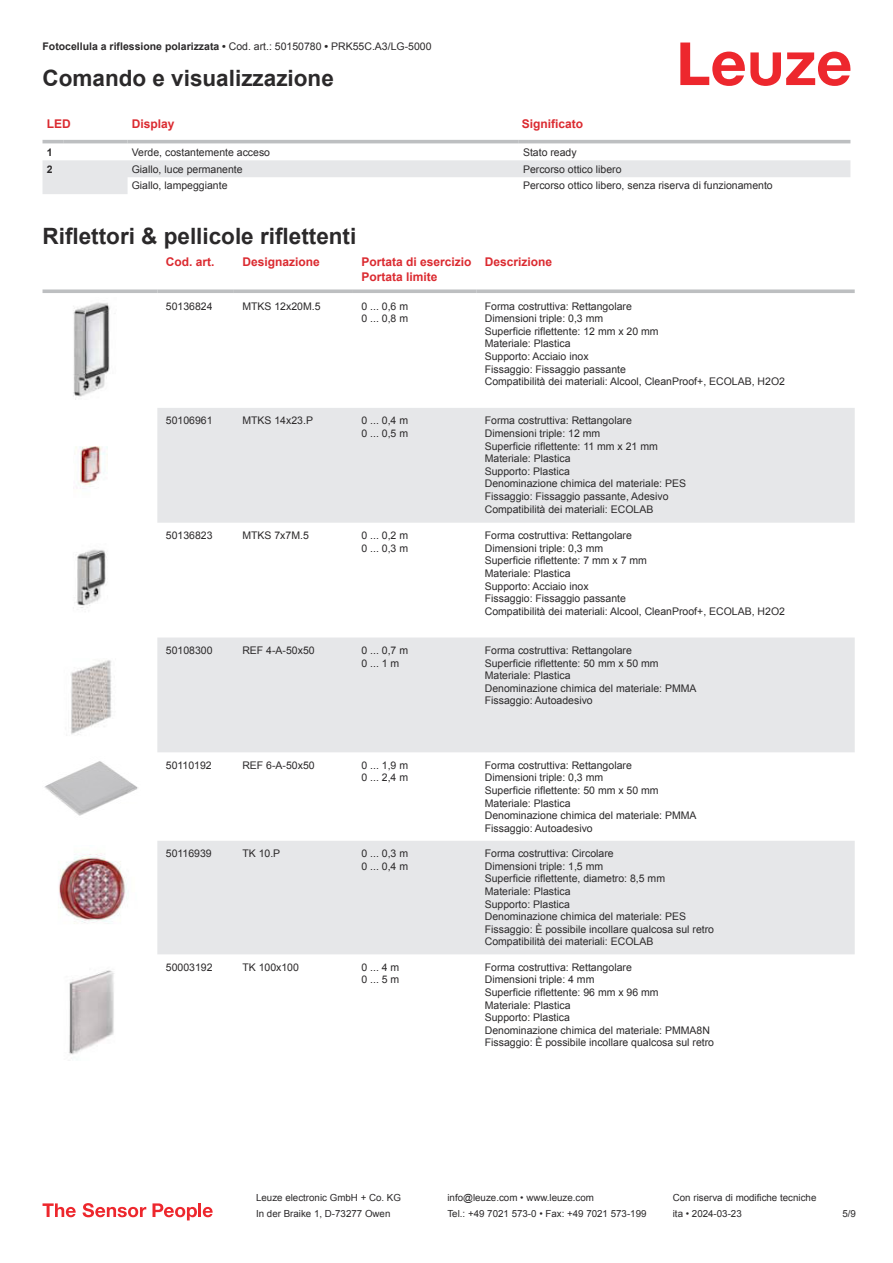
<style>
.page{position:relative;width:893px;height:1263px;background:#fff}
.page>*{position:absolute;margin:0;border:0;box-sizing:border-box;transform-origin:0 0}
.t1{font:700 22.5px "Arial";color:#2b292a}
.t2{font:700 12px/14.4px "Arial";color:#db2a30}
.t3{font:10.5px/12.6px "Arial";color:#2b292a}
.t4{font:700 10.5px "Arial";color:#2b292a}
.t5{font:9.75px "Arial";color:#2b292a}
.s1{font-weight:400}
</style>
<div class="page">
<svg style="left:680px;top:43px;width:170px;height:43px"></svg>
<svg style="left:43px;top:143px;width:807px;height:1px"></svg>
<svg style="left:43px;top:160px;width:807px;height:34px"></svg>
<hr style="left:43px;top:140px;width:21px;height:3px;background:#bdbfc1">
<hr style="left:64px;top:140px;width:64px;height:3px;background:#bdbfc1">
<hr style="left:128px;top:140px;width:391px;height:3px;background:#bdbfc1">
<hr style="left:519px;top:140px;width:331px;height:3px;background:#bdbfc1">
<svg style="left:157px;top:408px;width:698px;height:546px;fill:#e6e7e9"></svg>
<svg style="left:43px;top:289px;width:114px;height:4px"></svg>
<svg style="left:157px;top:289px;width:77px;height:4px"></svg>
<svg style="left:234px;top:289px;width:119px;height:4px"></svg>
<svg style="left:353px;top:289px;width:123px;height:4px"></svg>
<svg style="left:476px;top:289px;width:379px;height:4px;background:#c5c6c8"></svg>
<img style="left:73px;top:302px;width:37px;height:98px">
<img style="left:75px;top:446px;width:33px;height:42px">
<img style="left:76px;top:549px;width:31px;height:59px">
<img style="left:71px;top:660px;width:41px;height:75px">
<img style="left:44px;top:761px;width:94px;height:55px">
<img style="left:58px;top:854px;width:69px;height:70px">
<img style="left:69px;top:970px;width:45px;height:85px">
<svg style="left:43px;top:1203px;width:33px;height:14px"></svg>
<svg style="left:83px;top:1203px;width:63px;height:14px"></svg>
<svg style="left:153px;top:1203px;width:44px;height:17px"></svg>
<hr style="left:198px;top:1203px;width:3px;height:14px;background:#ed272d">
<svg style="left:203px;top:1207px;width:10px;height:10px"></svg>
<p class="t4" style="left:43px;top:43px;width:391px">Fotocellula a riflessione polarizzata • <span class="s1">Cod. art.: 50150780</span> • <span class="s1">PRK55C.A3/LG-5000</span></p>
<h1 class="t1" style="left:43px;top:70px;width:293px">Comando e visualizzazione</h1>
<p class="t2" style="left:47px;top:117px;width:25px">LED</p>
<p class="t2" style="left:132px;top:117px;width:44px">Display</p>
<p class="t2" style="left:522px;top:117px;width:63px">Significato</p>
<p class="t4" style="left:47px;top:148px;width:7px">1</p>
<p class="t3" style="left:132px;top:147px;width:140px">Verde, costantemente acceso</p>
<p class="t3" style="left:523px;top:147px;width:55px">Stato ready</p>
<p class="t4" style="left:47px;top:165px;width:7px">2</p>
<p class="t3" style="left:132px;top:163px;width:112px">Giallo, luce permanente</p>
<p class="t3" style="left:523px;top:163px;width:100px">Percorso ottico libero</p>
<p class="t3" style="left:132px;top:180px;width:97px">Giallo, lampeggiante</p>
<p class="t3" style="left:523px;top:180px;width:251px">Percorso ottico libero, senza riserva di funzionamento</p>
<h1 class="t1" style="left:43px;top:228px;width:315px">Riflettori &amp; pellicole riflettenti</h1>
<p class="t2" style="left:166px;top:256px;width:50px">Cod. art.</p>
<p class="t2" style="left:242px;top:256px;width:79px">Designazione</p>
<p class="t2" style="left:361px;top:256px;width:112px">Portata di esercizio<br>Portata limite</p>
<p class="t2" style="left:485px;top:256px;width:69px">Descrizione</p>
<p class="t3" style="left:166px;top:300px;width:48px">50136824</p>
<p class="t3" style="left:242px;top:300px;width:80px">MTKS 12x20M.5</p>
<p class="t3" style="left:361px;top:300px;width:48px">0 ... 0,6 m<br>0 ... 0,8 m</p>
<p class="t3" style="left:485px;top:300px;width:302px">Forma costruttiva: Rettangolare<br>Dimensioni triple: 0,3 mm<br>Superficie riflettente: 12 mm x 20 mm<br>Materiale: Plastica<br>Supporto: Acciaio inox<br>Fissaggio: Fissaggio passante<br>Compatibilità dei materiali: Alcool, CleanProof+, ECOLAB, H2O2</p>
<p class="t3" style="left:166px;top:415px;width:48px">50106961</p>
<p class="t3" style="left:242px;top:415px;width:72px">MTKS 14x23.P</p>
<p class="t3" style="left:361px;top:415px;width:48px">0 ... 0,4 m<br>0 ... 0,5 m</p>
<p class="t3" style="left:485px;top:415px;width:203px">Forma costruttiva: Rettangolare<br>Dimensioni triple: 12 mm<br>Superficie riflettente: 11 mm x 21 mm<br>Materiale: Plastica<br>Supporto: Plastica<br>Denominazione chimica del materiale: PES<br>Fissaggio: Fissaggio passante, Adesivo<br>Compatibilità dei materiali: ECOLAB</p>
<p class="t3" style="left:166px;top:530px;width:48px">50136823</p>
<p class="t3" style="left:242px;top:530px;width:68px">MTKS 7x7M.5</p>
<p class="t3" style="left:361px;top:530px;width:48px">0 ... 0,2 m<br>0 ... 0,3 m</p>
<p class="t3" style="left:485px;top:530px;width:302px">Forma costruttiva: Rettangolare<br>Dimensioni triple: 0,3 mm<br>Superficie riflettente: 7 mm x 7 mm<br>Materiale: Plastica<br>Supporto: Acciaio inox<br>Fissaggio: Fissaggio passante<br>Compatibilità dei materiali: Alcool, CleanProof+, ECOLAB, H2O2</p>
<p class="t3" style="left:166px;top:645px;width:48px">50108300</p>
<p class="t3" style="left:242px;top:645px;width:74px">REF 4-A-50x50</p>
<p class="t3" style="left:361px;top:645px;width:48px">0 ... 0,7 m<br>0 ... 1 m</p>
<p class="t3" style="left:485px;top:645px;width:213px">Forma costruttiva: Rettangolare<br>Superficie riflettente: 50 mm x 50 mm<br>Materiale: Plastica<br>Denominazione chimica del materiale: PMMA<br>Fissaggio: Autoadesivo</p>
<p class="t3" style="left:166px;top:760px;width:47px">50110192</p>
<p class="t3" style="left:242px;top:760px;width:74px">REF 6-A-50x50</p>
<p class="t3" style="left:361px;top:760px;width:48px">0 ... 1,9 m<br>0 ... 2,4 m</p>
<p class="t3" style="left:485px;top:760px;width:213px">Forma costruttiva: Rettangolare<br>Dimensioni triple: 0,3 mm<br>Superficie riflettente: 50 mm x 50 mm<br>Materiale: Plastica<br>Denominazione chimica del materiale: PMMA<br>Fissaggio: Autoadesivo</p>
<p class="t3" style="left:166px;top:848px;width:47px">50116939</p>
<p class="t3" style="left:242px;top:848px;width:39px">TK 10.P</p>
<p class="t3" style="left:361px;top:848px;width:48px">0 ... 0,3 m<br>0 ... 0,4 m</p>
<p class="t3" style="left:485px;top:848px;width:231px">Forma costruttiva: Circolare<br>Dimensioni triple: 1,5 mm<br>Superficie riflettente, diametro: 8,5 mm<br>Materiale: Plastica<br>Supporto: Plastica<br>Denominazione chimica del materiale: PES Fissaggio: È possibile incollare qualcosa sul retro Compatibilità dei materiali: ECOLAB</p>
<p class="t3" style="left:166px;top:962px;width:48px">50003192</p>
<p class="t3" style="left:242px;top:962px;width:58px">TK 100x100</p>
<p class="t3" style="left:361px;top:962px;width:39px">0 ... 4 m<br>0 ... 5 m</p>
<p class="t3" style="left:485px;top:962px;width:231px">Forma costruttiva: Rettangolare<br>Dimensioni triple: 4 mm<br>Superficie riflettente: 96 mm x 96 mm<br>Materiale: Plastica<br>Supporto: Plastica<br>Denominazione chimica del materiale: PMMA8N Fissaggio: È possibile incollare qualcosa sul retro</p>
<p class="t5" style="left:256px;top:1194px;width:146px">Leuze electronic GmbH + Co. KG</p>
<p class="t5" style="left:447px;top:1194px;width:148px">info@leuze.com • www.leuze.com</p>
<p class="t5" style="left:673px;top:1194px;width:145px">Con riserva di modifiche tecniche</p>
<p class="t5" style="left:256px;top:1210px;width:136px">In der Braike 1, D-73277 Owen</p>
<p class="t5" style="left:447px;top:1210px;width:201px">Tel.: +49 7021 573-0 • Fax: +49 7021 573-199</p>
<p class="t5" style="left:673px;top:1210px;width:70px">ita • 2024-03-23</p>
<p class="t5" style="left:842px;top:1210px;width:15px">5 /9</p>
</div>
